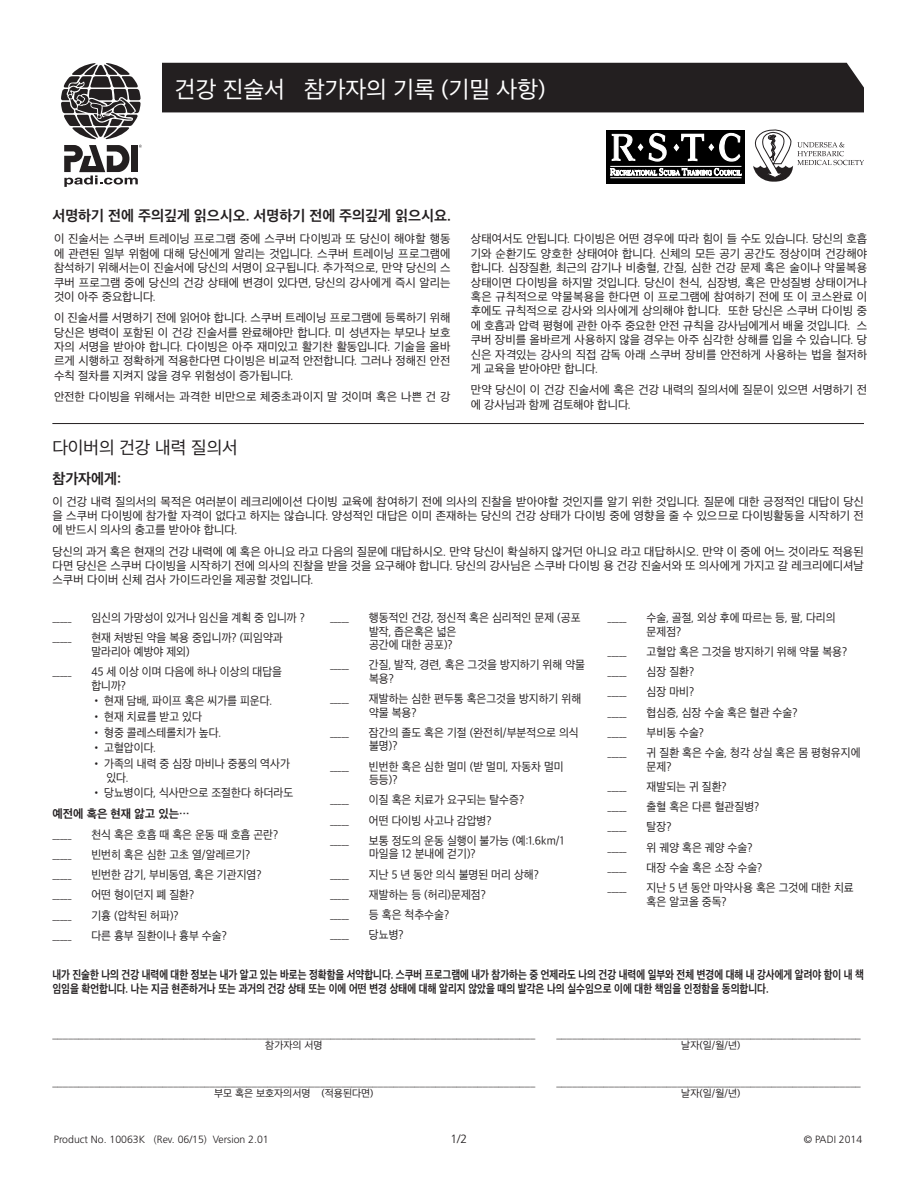
<style>
.page{position:relative;width:918px;height:1188px;background:#fff}
.page>*{position:absolute;margin:0;border:0;box-sizing:border-box;transform-origin:0 0}
.t1{font:24px "Apple SD Gothic Neo";color:#fff}
.subhead{font:18px "Apple SD Gothic Neo";color:#231f20}
.subhead_bold{font:700 15px "Apple SD Gothic Neo";color:#231f20}
.body{font:12px/14.4px "Apple SD Gothic Neo";letter-spacing:-.005em;color:#231f20;text-align:justify}
.conditions_list{font:12px/13.5px "Apple SD Gothic Neo";color:#231f20;scale:.95 1}
.body_bold{font:700 12px/14.2px "Apple SD Gothic Neo";color:#231f20;scale:.85 1}
.Conditions_bullet{font:12px/13.5px "Apple SD Gothic Neo";color:#231f20;scale:.95 1}
.conditions_subhead{font:700 12px "Apple SD Gothic Neo";color:#231f20}
.t2{font:300 12px "Frutiger LT Std";color:#231f20}
.lines{font:300 10.5px "Frutiger LT Std";color:#231f20}
.name_date{font:10.5px "Apple SD Gothic Neo";color:#231f20}
</style>
<div class="page">
<div style="left:607px;top:130px;width:138px;height:54px;background:#000"></div>
<svg style="left:610px;top:132px;width:132px;height:46px"></svg>
<svg style="left:753px;top:130px;width:111px;height:51px"></svg>
<div style="left:162px;top:63px;width:702px;height:49px;background:#231f20"></div>
<svg style="left:61px;top:63px;width:80px;height:76px"></svg>
<svg style="left:64px;top:145px;width:78px;height:42px"></svg>
<hr style="left:52px;top:423px;width:812px;height:1px;background:#231f20">
<p class="t1" style="left:175px;top:78px;width:372px">건강 진술서 참가자의 기록 (기밀 사항)</p>
<p class="subhead_bold" style="left:52px;top:209px;width:400px">서명하기 전에 주의깊게 읽으시오. 서명하기 전에 주의깊게 읽으시요.</p>
<p class="body" style="left:54px;top:233px;width:398px">이 진술서는 스쿠버 트레이닝 프로그램 중에 스쿠버 다이빙과 또 당신이 해야할 행동 에 관련된 일부 위험에 대해 당신에게 알리는 것입니다. 스쿠버 트레이닝 프로그램에 참석하기 위해서는이 진술서에 당신의 서명이 요구됩니다. 추가적으로, 만약 당신의 스 쿠버 프로그램 중에 당신의 건강 상태에 변경이 있다면, 당신의 강사에게 즉시 알리는 것이 아주 중요합니다.</p>
<p class="body" style="left:54px;top:311px;width:398px">이 진술서를 서명하기 전에 읽어야 합니다. 스쿠버 트레이닝 프로그램에 등록하기 위해 당신은 병력이 포함된 이 건강 진술서를 완료해야만 합니다. 미 성년자는 부모나 보호 자의 서명을 받아야 합니다. 다이빙은 아주 재미있고 활기찬 활동입니다. 기술을 올바 르게 시행하고 정확하게 적용한다면 다이빙은 비교적 안전합니다. 그러나 정해진 안전 수칙 절차를 지켜지 않을 경우 위험성이 증가됩니다.</p>
<p class="body" style="left:54px;top:390px;width:398px">안전한 다이빙을 위해서는 과격한 비만으로 체중초과이지 말 것이며 혹은 나쁜 건 강</p>
<p class="body" style="left:471px;top:233px;width:398px">상태여서도 안됩니다. 다이빙은 어떤 경우에 따라 힘이 들 수도 있습니다. 당신의 호흡 기와 순환기도 양호한 상태여야 합니다. 신체의 모든 공기 공간도 정상이며 건강해야 합니다. 심장질환, 최근의 감기나 비충혈, 간질, 심한 건강 문제 혹은 술이나 약물복용 상태이면 다이빙을 하지말 것입니다. 당신이 천식, 심장병, 혹은 만성질병 상태이거나 혹은 규칙적으로 약물복용을 한다면 이 프로그램에 참여하기 전에 또 이 코스완료 이 후에도 규칙적으로 강사와 의사에게 상의해야 합니다. 또한 당신은 스쿠버 다이빙 중 에 호흡과 압력 평형에 관한 아주 중요한 안전 규칙을 강사님에게서 배울 것입니다. 스 쿠버 장비를 올바르게 사용하지 않을 경우는 아주 심각한 상해를 입을 수 있습니다. 당 신은 자격있는 강사의 직접 감독 아래 스쿠버 장비를 안전하게 사용하는 법을 철저하 게 교육을 받아야만 합니다.</p>
<p class="body" style="left:471px;top:383px;width:398px">만약 당신이 이 건강 진술서에 혹은 건강 내력의 질의서에 질문이 있으면 서명하기 전 에 강사님과 함께 검토해야 합니다.</p>
<p class="subhead" style="left:52px;top:440px;width:187px">다이버의 건강 내력 질의서</p>
<p class="subhead_bold" style="left:52px;top:472px;width:70px">참가자에게:</p>
<p class="body" style="left:52px;top:495px;width:813px">이 건강 내력 질의서의 목적은 여러분이 레크리에이션 다이빙 교육에 참여하기 전에 의사의 진찰을 받아야할 것인지를 알기 위한 것입니다. 질문에 대한 긍정적인 대답이 당신 을 스쿠버 다이빙에 참가할 자격이 없다고 하지는 않습니다. 양성적인 대답은 이미 존재하는 당신의 건강 상태가 다이빙 중에 영향을 줄 수 있으므로 다이빙활동을 시작하기 전 에 반드시 의사의 충고를 받아야 합니다.</p>
<p class="body" style="left:52px;top:545px;width:813px">당신의 과거 혹은 현재의 건강 내력에 예 혹은 아니요 라고 다음의 질문에 대답하시오. 만약 당신이 확실하지 않거던 아니요 라고 대답하시오. 만약 이 중에 어느 것이라도 적용된 다면 당신은 스쿠버 다이빙을 시작하기 전에 의사의 진찰을 받을 것을 요구해야 합니다. 당신의 강사님은 스쿠바 다이빙 용 건강 진술서와 또 의사에게 가지고 갈 레크리에디셔날 스쿠버 다이버 신체 검사 가이드라인을 제공할 것입니다.</p>
<p class="conditions_list" style="left:52px;top:612px;width:22px">_____</p>
<p class="conditions_list" style="left:91px;top:612px;width:226px">임신의 가망성이 있거나 임신을 계획 중 입니까 ?</p>
<p class="conditions_list" style="left:52px;top:632px;width:22px">_____</p>
<p class="conditions_list" style="left:91px;top:632px;width:203px">현재 처방된 약을 복용 중입니까? (피임약과 말라리아 예방야 제외)</p>
<p class="conditions_list" style="left:52px;top:666px;width:22px">_____</p>
<p class="conditions_list" style="left:91px;top:666px;width:202px">45 세 이상 이며 다음에 하나 이상의 대답을 합니까?</p>
<p class="Conditions_bullet" style="left:91px;top:695px;width:192px">• 현재 담배, 파이프 혹은 씨가를 피운다.</p>
<p class="Conditions_bullet" style="left:91px;top:711px;width:118px">• 현재 치료를 받고 있다</p>
<p class="Conditions_bullet" style="left:91px;top:726px;width:138px">• 형중 콜레스테롤치가 높다.</p>
<p class="Conditions_bullet" style="left:91px;top:742px;width:70px">• 고혈압이다.</p>
<p class="Conditions_bullet" style="left:106px;top:758px;width:195px;text-indent:-15px">• 가족의 내력 중 심장 마비나 중풍의 역사가 있다.</p>
<p class="Conditions_bullet" style="left:91px;top:787px;width:214px">• 당뇨병이다, 식사만으로 조절한다 하더라도</p>
<p class="conditions_subhead" style="left:52px;top:809px;width:139px">예전에 혹은 현재 앓고 있는…</p>
<p class="conditions_list" style="left:52px;top:828px;width:22px">_____</p>
<p class="conditions_list" style="left:91px;top:828px;width:198px">천식 혹은 호흡 때 혹은 운동 때 호흡 곤란?</p>
<p class="conditions_list" style="left:52px;top:848px;width:22px">_____</p>
<p class="conditions_list" style="left:91px;top:848px;width:169px">빈번히 혹은 심한 고초 열/알레르기?</p>
<p class="conditions_list" style="left:52px;top:869px;width:22px">_____</p>
<p class="conditions_list" style="left:91px;top:869px;width:181px">빈번한 감기, 부비동염, 혹은 기관지염?</p>
<p class="conditions_list" style="left:52px;top:889px;width:22px">_____</p>
<p class="conditions_list" style="left:91px;top:889px;width:110px">어떤 형이던지 폐 질환?</p>
<p class="conditions_list" style="left:52px;top:909px;width:22px">_____</p>
<p class="conditions_list" style="left:91px;top:909px;width:93px">기흉 (압착된 허파)?</p>
<p class="conditions_list" style="left:52px;top:929px;width:22px">_____</p>
<p class="conditions_list" style="left:91px;top:929px;width:144px">다른 흉부 질환이나 흉부 수술?</p>
<p class="conditions_list" style="left:330px;top:612px;width:22px">_____</p>
<p class="conditions_list" style="left:369px;top:612px;width:224px">행동적인 건강, 정신적 혹은 심리적인 문제 (공포 발작, 좁은혹은 넓은<br>공간에 대한 공포)?</p>
<p class="conditions_list" style="left:330px;top:659px;width:22px">_____</p>
<p class="conditions_list" style="left:369px;top:659px;width:229px">간질, 발작, 경련, 혹은 그것을 방지하기 위해 약물 복용?</p>
<p class="conditions_list" style="left:330px;top:693px;width:22px">_____</p>
<p class="conditions_list" style="left:369px;top:693px;width:225px">재발하는 심한 편두통 혹은그것을 방지하기 위해 약물 복용?</p>
<p class="conditions_list" style="left:330px;top:727px;width:22px">_____</p>
<p class="conditions_list" style="left:369px;top:727px;width:222px">잠간의 졸도 혹은 기절 (완전히/부분적으로 의식 불명)?</p>
<p class="conditions_list" style="left:330px;top:760px;width:22px">_____</p>
<p class="conditions_list" style="left:369px;top:760px;width:207px">빈번한 혹은 심한 멀미 (받 멀미, 자동차 멀미 등등)?</p>
<p class="conditions_list" style="left:330px;top:794px;width:22px">_____</p>
<p class="conditions_list" style="left:369px;top:794px;width:165px">이질 혹은 치료가 요구되는 탈수증?</p>
<p class="conditions_list" style="left:330px;top:814px;width:22px">_____</p>
<p class="conditions_list" style="left:369px;top:814px;width:131px">어떤 다이빙 사고나 감압병?</p>
<p class="conditions_list" style="left:330px;top:835px;width:22px">_____</p>
<p class="conditions_list" style="left:369px;top:835px;width:207px">보통 정도의 운동 실행이 불가능 (예:1.6km/1 마일을 12 분내에 걷기)?</p>
<p class="conditions_list" style="left:330px;top:868px;width:22px">_____</p>
<p class="conditions_list" style="left:369px;top:868px;width:180px">지난 5 년 동안 의식 불명된 머리 상해?</p>
<p class="conditions_list" style="left:330px;top:889px;width:22px">_____</p>
<p class="conditions_list" style="left:369px;top:889px;width:125px">재발하는 등 (허리)문제점?</p>
<p class="conditions_list" style="left:330px;top:909px;width:22px">_____</p>
<p class="conditions_list" style="left:369px;top:909px;width:86px">등 혹은 척추수술?</p>
<p class="conditions_list" style="left:330px;top:929px;width:22px">_____</p>
<p class="conditions_list" style="left:369px;top:929px;width:38px">당뇨병?</p>
<p class="conditions_list" style="left:608px;top:612px;width:22px">_____</p>
<p class="conditions_list" style="left:647px;top:612px;width:201px">수술, 골절, 외상 후에 따르는 등, 팔, 다리의 문제점?</p>
<p class="conditions_list" style="left:608px;top:646px;width:22px">_____</p>
<p class="conditions_list" style="left:647px;top:646px;width:213px">고혈압 혹은 그것을 방지하기 위해 약물 복용?</p>
<p class="conditions_list" style="left:608px;top:666px;width:22px">_____</p>
<p class="conditions_list" style="left:647px;top:666px;width:52px">심장 질환?</p>
<p class="conditions_list" style="left:608px;top:686px;width:22px">_____</p>
<p class="conditions_list" style="left:647px;top:686px;width:52px">심장 마비?</p>
<p class="conditions_list" style="left:608px;top:706px;width:22px">_____</p>
<p class="conditions_list" style="left:647px;top:706px;width:160px">협심증, 심장 수술 혹은 혈관 수술?</p>
<p class="conditions_list" style="left:608px;top:727px;width:22px">_____</p>
<p class="conditions_list" style="left:647px;top:727px;width:62px">부비동 수술?</p>
<p class="conditions_list" style="left:608px;top:747px;width:22px">_____</p>
<p class="conditions_list" style="left:647px;top:747px;width:227px">귀 질환 혹은 수술, 청각 상실 혹은 몸 평형유지에 문제?</p>
<p class="conditions_list" style="left:608px;top:781px;width:22px">_____</p>
<p class="conditions_list" style="left:647px;top:781px;width:86px">재발되는 귀 질환?</p>
<p class="conditions_list" style="left:608px;top:801px;width:22px">_____</p>
<p class="conditions_list" style="left:647px;top:801px;width:120px">출혈 혹은 다른 혈관질병?</p>
<p class="conditions_list" style="left:608px;top:821px;width:22px">_____</p>
<p class="conditions_list" style="left:647px;top:821px;width:28px">탈장?</p>
<p class="conditions_list" style="left:608px;top:841px;width:22px">_____</p>
<p class="conditions_list" style="left:647px;top:841px;width:113px">위 궤양 혹은 궤양 수술?</p>
<p class="conditions_list" style="left:608px;top:862px;width:22px">_____</p>
<p class="conditions_list" style="left:647px;top:862px;width:123px">대장 수술 혹은 소장 수술?</p>
<p class="conditions_list" style="left:608px;top:882px;width:22px">_____</p>
<p class="conditions_list" style="left:647px;top:882px;width:220px">지난 5 년 동안 마약사용 혹은 그것에 대한 치료 혹은 알코올 중독?</p>
<p class="body_bold" style="left:52px;top:968px;width:956px">내가 진술한 나의 건강 내력에 대한 정보는 내가 알고 있는 바로는 정확함을 서약합니다. 스쿠버 프로그램에 내가 참가하는 중 언제라도 나의 건강 내력에 일부와 전체 변경에 대해 내 강사에게 알려야 함이 내 책 임임을 확언합니다. 나는 지금 현존하거나 또는 과거의 건강 상태 또는 이에 어떤 변경 상태에 대해 알리지 않았을 때의 발각은 나의 실수임으로 이에 대한 책임을 인정함을 동의합니다.</p>
<p class="lines" style="left:52px;top:1029px;width:484px">____________________________________________________________________________________________</p>
<p class="lines" style="left:556px;top:1029px;width:306px">__________________________________________________________</p>
<p class="name_date" style="left:265px;top:1040px;width:59px">참가자의 서명</p>
<p class="name_date" style="left:681px;top:1040px;width:61px">날자(일/월/년)</p>
<p class="lines" style="left:52px;top:1077px;width:484px">____________________________________________________________________________________________</p>
<p class="lines" style="left:556px;top:1077px;width:306px">__________________________________________________________</p>
<p class="name_date" style="left:214px;top:1088px;width:161px">부모 혹은 보호자의서명 (적용된다면)</p>
<p class="name_date" style="left:681px;top:1088px;width:61px">날자(일/월/년)</p>
<p class="lines" style="left:54px;top:1133px;width:216px">Product No. 10063K (Rev. 06/15) Version 2.01</p>
<p class="t2" style="left:450px;top:1132px;width:18px">1/2</p>
<p class="lines" style="left:804px;top:1133px;width:60px">© PADI 2014</p>
</div>
